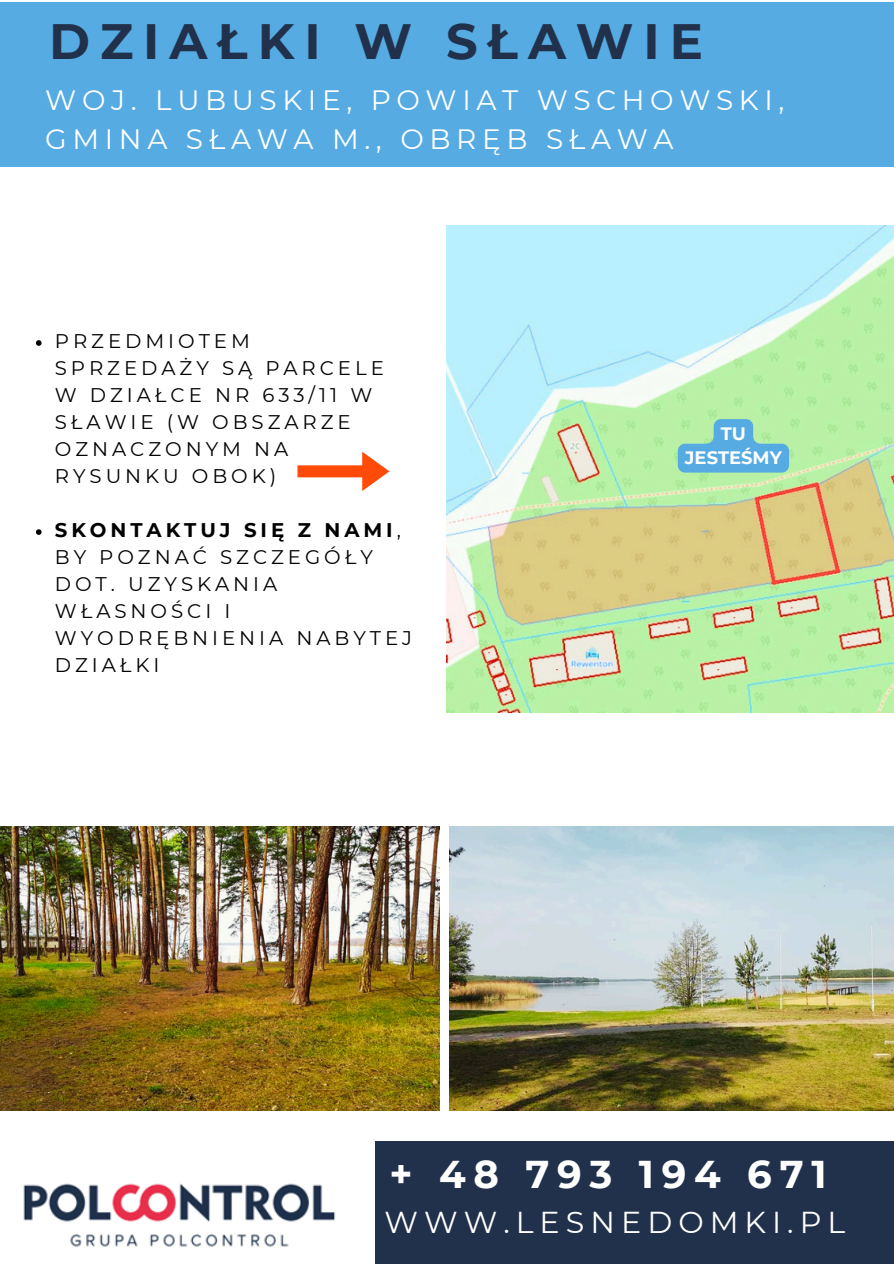
<style>
.page{position:relative;width:894px;height:1264px;background:#fff}
.page>*{position:absolute;margin:0;border:0;box-sizing:border-box;transform-origin:0 0}
.t1{font:700 49.5px "Montserrat";letter-spacing:.2em;color:#21314b}
.t2{font:700 38.7px "Montserrat";letter-spacing:.2em;color:#fff}
.t3{font:30.15px "Montserrat";letter-spacing:.2em;color:#fff}
.t4{font:28.05px/38.4px "Montserrat";letter-spacing:.2em;color:#fff}
.t5{font:19.8px/27px "Montserrat";letter-spacing:.2em;color:#000}
.t6{font:700 17.85px/24.6px "Montserrat";color:#fff;text-align:center}
.s1{font-weight:700}
</style>
<div class="page">
<img style="left:449px;top:826px;width:444px;height:284px">
<img style="left:0;top:826px;width:439px;height:284px">
<div style="left:0;top:3px;width:893px;height:164px;background:#55abe2"></div>
<img style="left:23px;top:1183px;width:313px;height:64px">
<div style="left:375px;top:1141px;width:518px;height:122px;background:#21314b"></div>
<svg style="left:297px;top:451px;width:92px;height:40px"></svg>
<img style="left:446px;top:225px;width:447px;height:487px">
<svg style="left:677px;top:419px;width:111px;height:53px;background:#73c0ce"></svg>
<svg style="left:36px;top:340px;width:6px;height:6px"></svg>
<svg style="left:36px;top:529px;width:6px;height:6px"></svg>
<h1 class="t1" style="left:49px;top:11px;width:655px">DZIAŁKI W SŁAWIE</h1>
<h3 class="t4" style="left:45px;top:81px;width:740px">WOJ. LUBUSKIE, POWIAT WSCHOWSKI,<br>GMINA SŁAWA M., OBRĘB SŁAWA</h3>
<h4 class="t5" style="left:55px;top:327px;width:330px">PRZEDMIOTEM<br>SPRZEDAŻY SĄ PARCELE<br>W DZIAŁCE NR 633/11 W<br>SŁAWIE (W OBSZARZE<br>OZNACZONYM NA<br>RYSUNKU OBOK)</h4>
<p class="t5" style="left:55px;top:516px;width:358px"><span class="s1">SKONTAKTUJ SIĘ Z NAMI</span>,<br>BY POZNAĆ SZCZEGÓŁY<br>DOT. UZYSKANIA<br>WŁASNOŚCI I<br>WYODRĘBNIENIA NABYTEJ<br>DZIAŁKI</p>
<p class="t6" style="left:684px;top:421px;width:98px">TU<br>JESTEŚMY</p>
<p class="t2" style="left:389px;top:1150px;width:438px">+ 48 793 194 671</p>
<p class="t3" style="left:384px;top:1203px;width:462px">WWW.LESNEDOMKI.PL</p>
</div>
